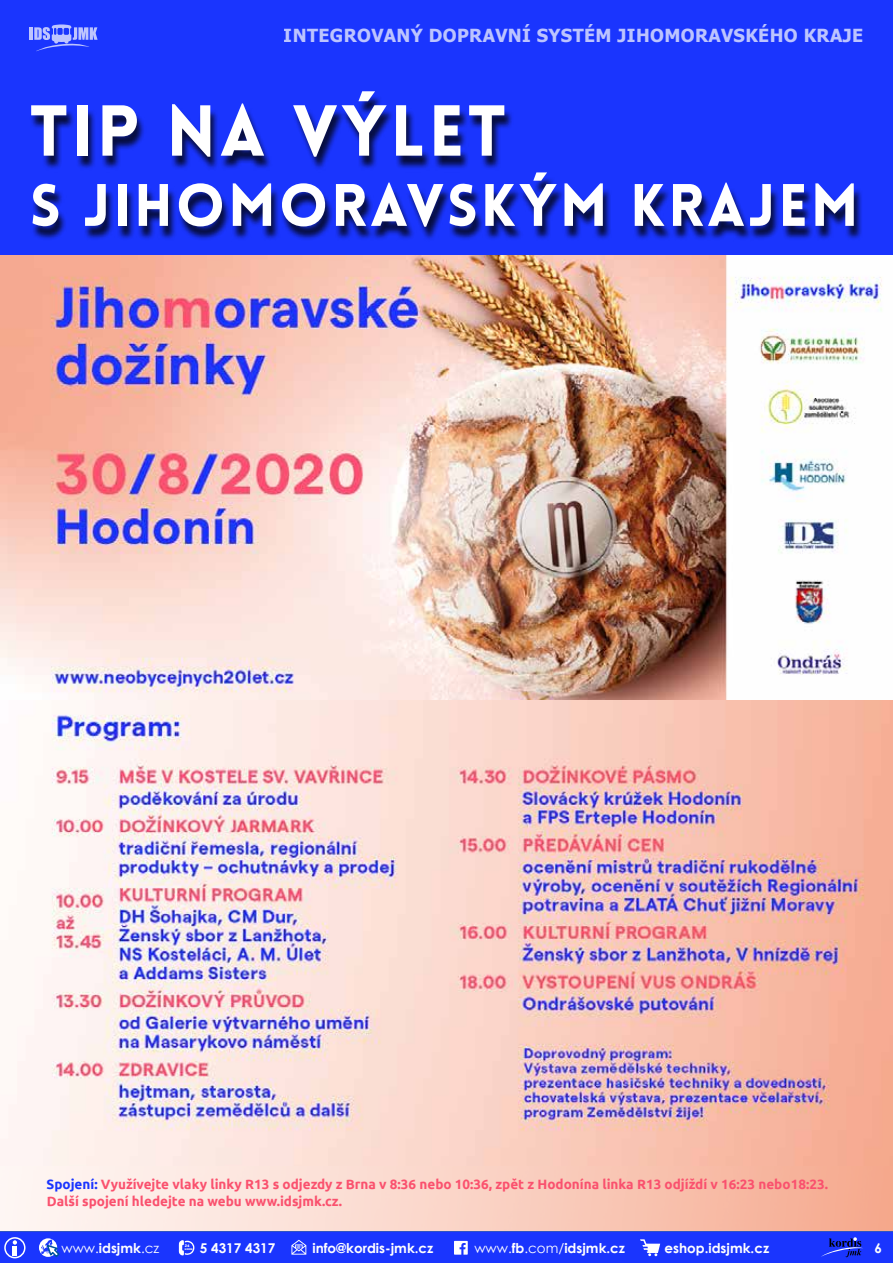
<style>
.page{position:relative;width:893px;height:1263px;background:#fff}
.page>*{position:absolute;margin:0;border:0;box-sizing:border-box;transform-origin:0 0}
.t1{font:900 70.5px "Lovelo";letter-spacing:.05em;color:#fff}
.t2{font:900 58.5px "Lovelo";letter-spacing:.05em;color:#fff}
.t3{font:700 18px "Tahoma";letter-spacing:.02em;color:#fff}
.t4{font:700 13.5px/16.2px "Ubuntu";color:#fa516e}
.t5{font:700 13.5px "Century Gothic";color:#fff}
.t6{font:13.5px "Century Gothic";color:#fff}
.t7{font:700 4.95px "Century Gothic";color:#fff}
.t8{font:900 3.45px "Neo Sans";color:#fff;scale:1.04 1}
.t9{font:900 2.25px "Neo Sans";color:#fff;scale:1.04 1}
.s1{color:#1a35ff}
.s2{font-weight:400}
.s3{font-weight:700}
</style>
<div class="page">
<img style="left:0;top:254px;width:893px;height:446px">
<img style="left:0;top:700px;width:893px;height:465px">
<div style="left:0;top:0;width:893px;height:254px;background:#1a35fe"></div>
<div style="left:29px;top:95px;width:834px;height:147px;background:#000;opacity:.75"></div>
<svg style="left:30px;top:24px;width:68px;height:27px"></svg>
<svg style="left:0;top:1231px;width:893px;height:32px;background:#203bfa"></svg>
<h3 class="t3" style="left:284px;top:23px;width:581px">INTEGROVANÝ DOPRAVNÍ SYSTÉM JIHOMORAVSKÉHO KRAJE</h3>
<h1 class="t1" style="left:30px;top:87px;width:478px">TIP NA VÝLET</h1>
<h2 class="t2" style="left:30px;top:169px;width:830px">S JIHOMORAVSKÝM KRAJEM</h2>
<p class="t4" style="left:47px;top:1176px;width:783px"><span class="s1">Spojení:</span> Využívejte vlaky linky R13 s odjezdy z Brna v 8:36 nebo 10:36, zpět z Hodonína linka R13 odjíždí v 16:23 nebo18:23.<br>Další spojení hledejte na webu www.idsjmk.cz.</p>
<p class="t9" style="left:185px;top:1248px;width:9px">HODIN</p>
<p class="t5" style="left:200px;top:1238px;width:77px">5 4317 4317</p>
<p class="t7" style="left:297px;top:1244px;width:5px">@</p>
<p class="t5" style="left:312px;top:1238px;width:122px">info@kordis-jmk.cz</p>
<p class="t5" style="left:474px;top:1238px;width:152px"><span class="s2">www.</span>fb<span class="s2">.com/</span>idsjmk.cz</p>
<p class="t5" style="left:664px;top:1238px;width:106px">eshop.idsjmk.cz</p>
<p class="t5" style="left:874px;top:1238px;width:9px">6</p>
<p class="t6" style="left:62px;top:1238px;width:99px">www.<span class="s3">idsjmk</span>.cz</p>
<p class="t8" style="left:185px;top:1244px;width:6px">24</p>
</div>
